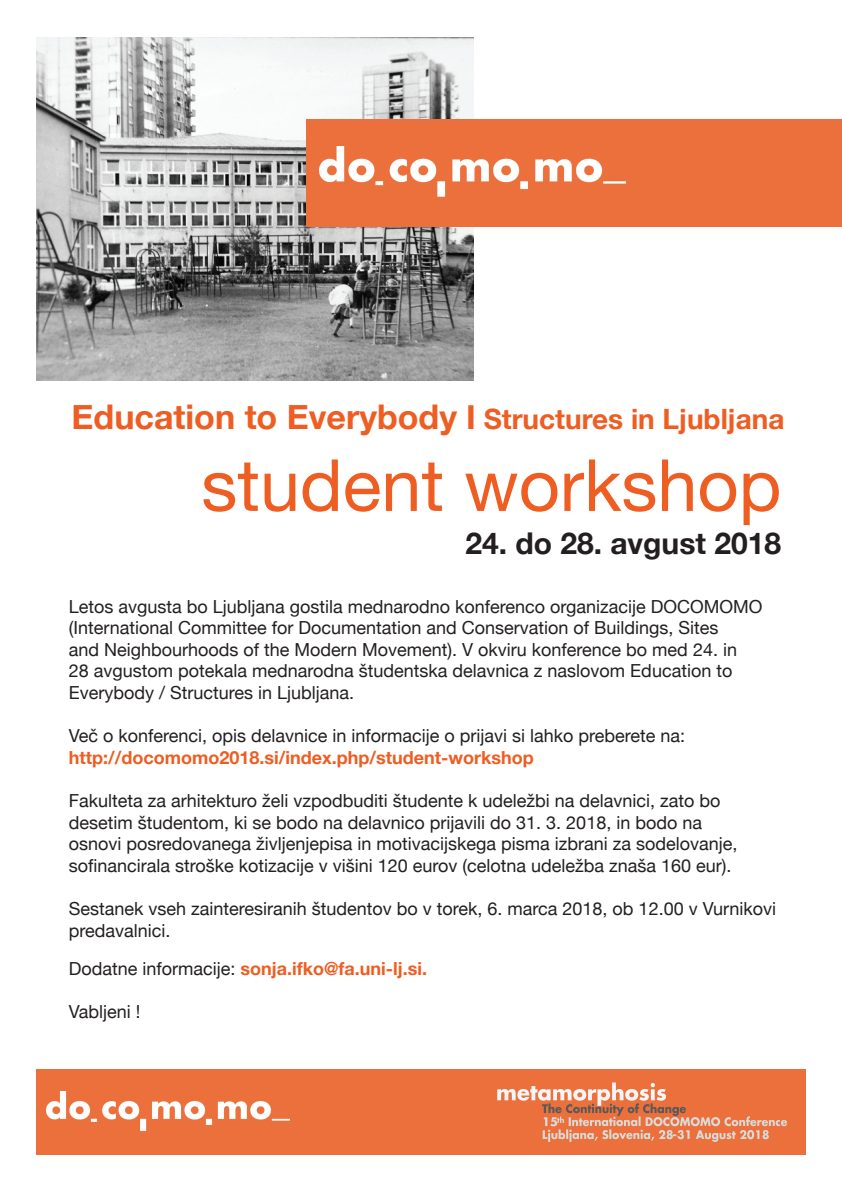
<style>
.page{position:relative;width:842px;height:1191px;background:#fff}
.page>*{position:absolute;margin:0;border:0;box-sizing:border-box;transform-origin:0 0}
.t1{font:72px "Helvetica Neue";color:#ee5d22}
.t2{font:700 30px "Helvetica Neue";color:#231f20}
.t3{font:700 28px "Helvetica Neue";color:#ee5d22}
.t4{font:18px/21.6px "Helvetica Neue";color:#231f20}
.t5{font:700 18px "Helvetica Neue";color:#ee5d22}
.s1{font-size:34px}
.s2{font-size:33px}
.s3{font-weight:400;color:#231f20}
</style>
<div class="page">
<img style="left:36px;top:38px;width:438px;height:343px">
<div style="left:306px;top:119px;width:536px;height:108px;background:#eb703b"></div>
<img style="left:320px;top:146px;width:306px;height:51px">
<div style="left:36px;top:1069px;width:770px;height:86px;background:#eb703b"></div>
<img style="left:47px;top:1091px;width:242px;height:40px">
<img style="left:497px;top:1082px;width:169px;height:23px">
<img style="left:543px;top:1101px;width:143px;height:13px">
<img style="left:543px;top:1117px;width:15px;height:10px">
<svg style="left:558px;top:1116px;width:6px;height:7px"></svg>
<img style="left:568px;top:1114px;width:219px;height:13px">
<img style="left:543px;top:1129px;width:226px;height:13px">
<img style="left:673px;top:1129px;width:8px;height:13px">
<h3 class="t3" style="left:72px;top:397px;width:714px"><span class="s1">Education to Everybody</span> <span class="s2">I</span> Structures in Ljubljana</h3>
<h1 class="t1" style="left:201px;top:433px;width:582px">student workshop</h1>
<h2 class="t2" style="left:465px;top:520px;width:317px">24. do 28. avgust 2018</h2>
<p class="t4" style="left:69px;top:596px;width:695px">Letos avgusta bo Ljubljana gostila mednarodno konferenco organizacije DOCOMOMO (International Committee for Documentation and Conservation of Buildings, Sites<br>and Neighbourhoods of the Modern Movement). V okviru konference bo med 24. in<br>28 avgustom potekala mednarodna študentska delavnica z naslovom Education to Everybody / Structures in Ljubljana.</p>
<p class="t4" style="left:69px;top:726px;width:618px">Več o konferenci, opis delavnice in informacije o prijavi si lahko preberete na:</p>
<p class="t5" style="left:69px;top:743px;width:466px">http://docomomo2018.si/index.php/student-workshop</p>
<p class="t4" style="left:69px;top:791px;width:670px">Fakulteta za arhitekturo želi vzpodbuditi študente k udeležbi na delavnici, zato bo desetim študentom, ki se bodo na delavnico prijavili do 31. 3. 2018, in bodo na osnovi posredovanega življenjepisa in motivacijskega pisma izbrani za sodelovanje, sofinancirala stroške kotizacije v višini 120 eurov (celotna udeležba znaša 160 eur).</p>
<p class="t4" style="left:69px;top:899px;width:709px">Sestanek vseh zainteresiranih študentov bo v torek, 6. marca 2018, ob 12.00 v Vurnikovi predavalnici.</p>
<p class="t5" style="left:69px;top:954px;width:360px"><span class="s3">Dodatne informacije:</span> sonja.ifko@fa.uni-lj.si.</p>
<p class="t4" style="left:69px;top:1002px;width:73px">Vabljeni !</p>
</div>
